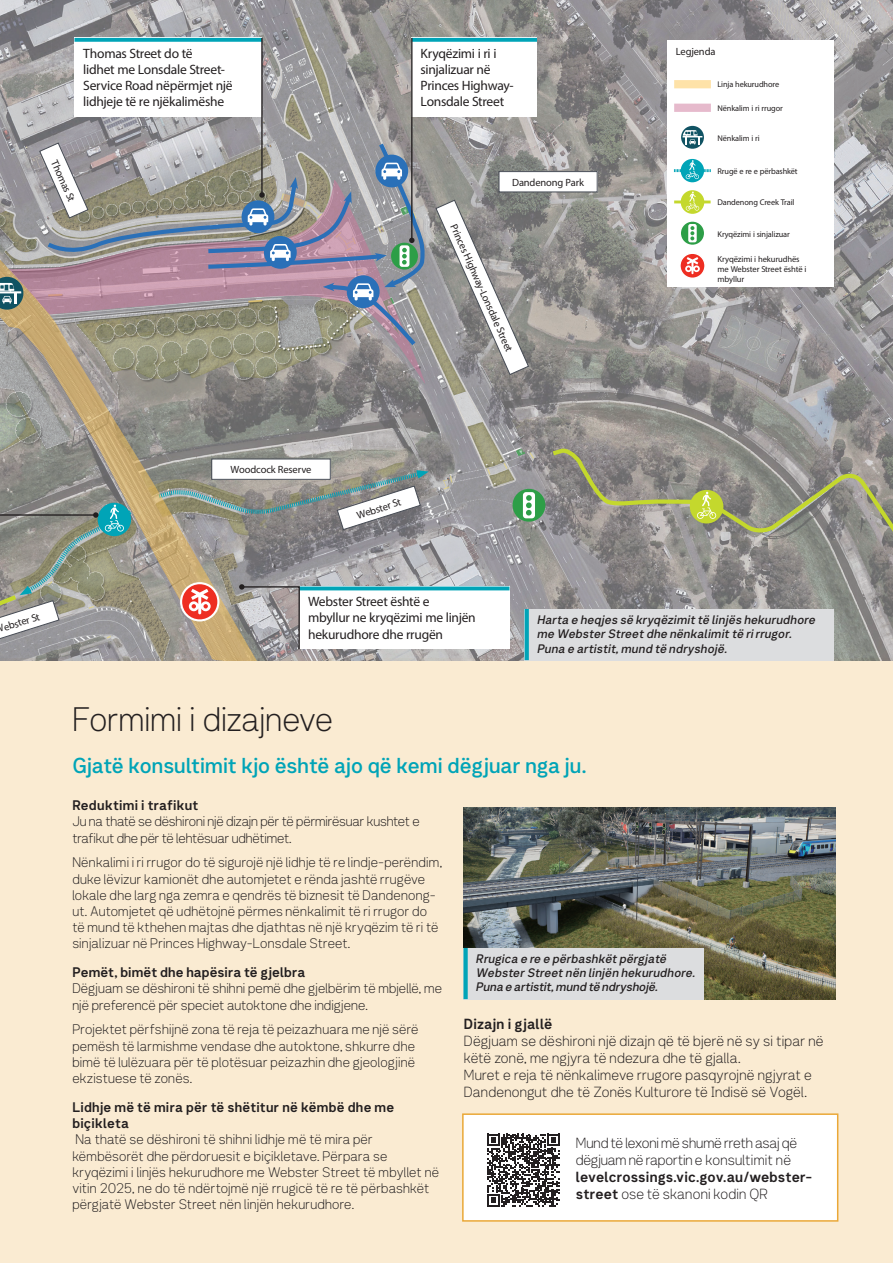
<style>
.page{position:relative;width:893px;height:1263px;background:#fff}
.page>*{position:absolute;margin:0;border:0;box-sizing:border-box;transform-origin:0 0}
.t1{font:33px "Network Sans 2019 Light";color:#231f20}
.t2{font:21px "Network Sans 2019 Medium";color:#00a4b7}
.t3{font:14.25px/17.1px "Network Sans 2019 Light";letter-spacing:.005em;color:#231f20}
.t4{font:14.25px "Network Sans 2019 Bold";letter-spacing:.01em;color:#231f20}
.t5{font:13.5px/16.2px "Network Sans 2019 Light";letter-spacing:.01em;color:#231f20}
.t6{font:13.5px/16.2px "Myriad Pro";letter-spacing:-.02em;color:#231f20}
.t7{font:13.5px/16.2px "Network Sans 2019 Bold";letter-spacing:.01em;color:#231f20}
.t8{font:13.5px/16.2px "Network Sans 2019 Light";letter-spacing:-.01em;color:#231f20}
.t9{font:italic 12px/14.4px "Network Sans 2019 Medium";letter-spacing:.01em;color:#231f20}
.t10{font:10.5px "Myriad Pro";letter-spacing:-.015em;color:#231f20}
.t11{font:8.55px/10.4px "Myriad Pro";letter-spacing:-.015em;color:#231f20}
.t12{font:8.25px "Myriad Pro";letter-spacing:-.01em;color:#231f20}
.s1{font-family:"Network Sans 2019 Bold"}
</style>
<div class="page">
<div style="left:0;top:659px;width:893px;height:604px;background:#faebd2"></div>
<img style="left:258px;top:0;width:635px;height:660px">
<svg style="left:258px;top:180px;width:167px;height:204px"></svg>
<div style="left:513px;top:489px;width:32px;height:33px;background:#2d9e47;border-radius:50%"></div>
<div style="left:523px;top:492px;width:12px;height:26px;background:#fff;border-radius:3px"></div>
<svg style="left:526px;top:495px;width:6px;height:21px"></svg>
<svg style="left:258px;top:38px;width:3px;height:4px"></svg>
<hr style="left:261px;top:38px;width:2px;height:157px;background:#231f20">
<div style="left:412px;top:38px;width:125px;height:79px;background:#fff"></div>
<svg style="left:412px;top:38px;width:125px;height:4px"></svg>
<hr style="left:411px;top:38px;width:1px;height:202px;background:#231f20">
<div style="left:299px;top:587px;width:210px;height:62px;background:#fff"></div>
<svg style="left:429px;top:586px;width:80px;height:4px"></svg>
<svg style="left:498px;top:171px;width:100px;height:22px"></svg>
<svg style="left:435px;top:199px;width:94px;height:177px"></svg>
<svg style="left:258px;top:140px;width:166px;height:208px"></svg>
<svg style="left:548px;top:444px;width:345px;height:125px"></svg>
<svg style="left:667px;top:41px;width:167px;height:246px"></svg>
<svg style="left:0;top:0;width:258px;height:458px"></svg>
<svg style="left:0;top:458px;width:429px;height:202px"></svg>
<svg style="left:0;top:150px;width:23px;height:179px"></svg>
<div style="left:525px;top:609px;width:309px;height:51px;background:#dcdddf"></div>
<svg style="left:525px;top:609px;width:4px;height:51px"></svg>
<div style="left:463px;top:1114px;width:375px;height:107px;background:#fff"></div>
<div style="left:462px;top:1113px;width:376px;height:109px;border:2px solid #eaa837"></div>
<svg style="left:487px;top:1134px;width:73px;height:72px"></svg>
<img style="left:463px;top:807px;width:372px;height:192px">
<div style="left:463px;top:948px;width:241px;height:51px;background:#dcdddf"></div>
<div style="left:463px;top:948px;width:5px;height:51px;background:#00a4b7"></div>
<p class="t6" style="left:83px;top:45px;width:151px">Thomas Street do të<br>lidhet me Lonsdale Street-<br>Service Road nëpërmjet një lidhjeje të re njëkalimëshe</p>
<p class="t6" style="left:421px;top:45px;width:95px">Kryqëzimi i ri i sinjalizuar në<br>Princes Highway-<br>Lonsdale Street</p>
<p class="t10" style="left:60px;top:158px;width:46px;rotate:66deg">Thomas St</p>
<p class="t10" style="left:512px;top:176px;width:73px">Dandenong Park</p>
<p class="t10" style="left:459px;top:222px;width:140px;rotate:66deg">Princes Highway-Lonsdale Street</p>
<p class="t10" style="left:676px;top:45px;width:41px">Legjenda</p>
<p class="t12" style="left:717px;top:79px;width:63px">Linja hekurudhore</p>
<p class="t12" style="left:717px;top:103px;width:67px">Nënkalim i ri rrugor</p>
<p class="t12" style="left:717px;top:133px;width:44px">Nënkalim i ri</p>
<p class="t12" style="left:717px;top:166px;width:82px">Rrugë e re e përbashkët</p>
<p class="t12" style="left:717px;top:197px;width:78px">Dandenong Creek Trail</p>
<p class="t12" style="left:717px;top:229px;width:74px">Kryqëzimi i sinjalizuar</p>
<p class="t11" style="left:717px;top:254px;width:90px">Kryqëzimi i hekurudhës me Webster Street është i mbyllur</p>
<p class="t10" style="left:-6px;top:624px;width:47px;rotate:-17deg">Webster St</p>
<p class="t10" style="left:231px;top:463px;width:82px">Woodcock Reserve</p>
<p class="t10" style="left:355px;top:509px;width:47px;rotate:-17deg">Webster St</p>
<p class="t6" style="left:308px;top:593px;width:169px">Webster Street është e<br>mbyllur ne kryqëzimi me linjën hekurudhore dhe rrugën</p>
<p class="t9" style="left:537px;top:612px;width:280px">Harta e heqjes së kryqëzimit të linjës hekurudhore me Webster Street dhe nënkalimit të ri rrugor.<br>Puna e artistit, mund të ndryshojë.</p>
<h1 class="t1" style="left:72px;top:691px;width:262px">Formimi i dizajneve</h1>
<h2 class="t2" style="left:72px;top:747px;width:516px">Gjatë konsultimit kjo është ajo që kemi dëgjuar nga ju.</h2>
<p class="t7" style="left:72px;top:797px;width:128px">Reduktimi i trafikut</p>
<p class="t8" style="left:72px;top:813px;width:349px">Ju na thatë se dëshironi një dizajn për të përmirësuar kushtet e trafikut dhe për të lehtësuar udhëtimet.</p>
<p class="t5" style="left:72px;top:854px;width:371px">Nënkalimi i ri rrugor do të sigurojë një lidhje të re lindje-perëndim, duke lëvizur kamionët dhe automjetet e rënda jashtë rrugëve lokale dhe larg nga zemra e qendrës të biznesit të Dandenong&shy;ut. Automjetet që udhëtojnë përmes nënkalimit të ri rrugor do të mund të kthehen majtas dhe djathtas në një kryqëzim të ri të sinjalizuar në Princes Highway-Lonsdale Street.</p>
<p class="t7" style="left:72px;top:964px;width:235px">Pemët, bimët dhe hapësira të gjelbra</p>
<p class="t5" style="left:72px;top:980px;width:371px">Dëgjuam se dëshironi të shihni pemë dhe gjelbërim të mbjellë, me një preferencë për speciet autoktone dhe indigjene.</p>
<p class="t5" style="left:72px;top:1021px;width:348px">Projektet përfshijnë zona të reja të peizazhuara me një sërë pemësh të larmishme vendase dhe autoktone, shkurre dhe bimë të lulëzuara për të plotësuar peizazhin dhe gjeologjinë ekzistuese të zonës.</p>
<p class="t7" style="left:72px;top:1098px;width:323px">Lidhje më të mira për të shëtitur në këmbë dhe me biçikleta</p>
<p class="t5" style="left:72px;top:1131px;width:368px">Na thatë se dëshironi të shihni lidhje më të mira për këmbësorët dhe përdoruesit e biçikletave. Përpara se kryqëzimi i linjës hekurudhore me Webster Street të mbyllet në vitin 2025, ne do të ndërtojmë një rrugicë të re të përbashkët përgjatë Webster Street nën linjën hekurudhore.</p>
<p class="t9" style="left:476px;top:950px;width:221px">Rrugica e re e përbashkët përgjatë<br>Webster Street nën linjën hekurudhore.<br>Puna e artistit, mund të ndryshojë.</p>
<p class="t4" style="left:464px;top:1011px;width:90px">Dizajn i gjallë</p>
<p class="t3" style="left:464px;top:1031px;width:361px">Dëgjuam se dëshironi një dizajn që të bjerë në sy si tipar në këtë zonë, me ngjyra të ndezura dhe të gjalla.<br>Muret e reja të nënkalimeve rrugore pasqyrojnë ngjyrat e Dandenongut dhe të Zonës Kulturore të Indisë së Vogël.</p>
<p class="t3" style="left:576px;top:1133px;width:223px">Mund të lexoni më shumë rreth asaj që dëgjuam në raportin e konsultimit në</p>
<p class="t4" style="left:576px;top:1164px;width:238px">levelcrossings.vic.gov.au/webster-</p>
<p class="t3" style="left:576px;top:1184px;width:194px"><span class="s1">street</span> ose të skanoni kodin QR</p>
</div>
